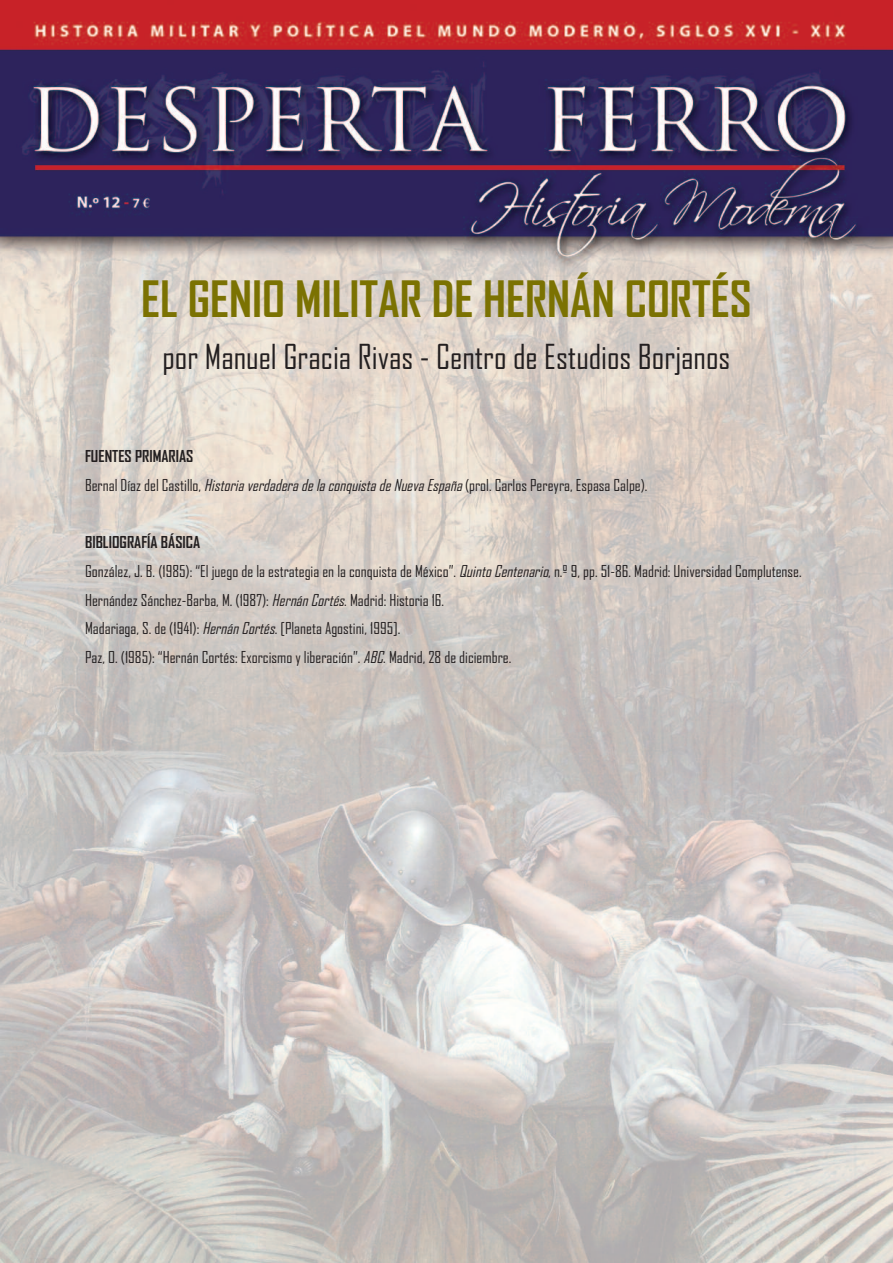
<style>
.page{position:relative;width:893px;height:1263px;background:#fff}
.page>*{position:absolute;margin:0;border:0;box-sizing:border-box;transform-origin:0 0}
.t1{font:700 48px "Agency FB";color:#7b7202}
.t2{font:33px "Agency FB";color:#231f20}
.t3{font:15.75px/28.8px "Agency FB";color:#231f20}
.s1{font-weight:700}
.s2{font-style:italic}
</style>
<div class="page">
<img style="left:0;top:0;width:893px;height:1263px">
<h1 class="t1" style="left:141px;top:273px;width:612px">EL GENIO MILITAR DE HERNÁN CORTÉS</h1>
<h2 class="t2" style="left:163px;top:339px;width:569px">por Manuel Gracia Rivas - Centro de Estudios Borjanos</h2>
<p class="t3" style="left:85px;top:442px;width:564px"><span class="s1">FUENTES PRIMARIAS<br></span>Bernal Díaz del Castillo, <span class="s2">HistoriaverdaderadelaconquistadeNuevaEspaña</span>(prol. Carlos Pereyra, Espasa Calpe).</p>
<p class="t3" style="left:85px;top:528px;width:718px"><span class="s1">BIBLIOGRAFÍA BÁSICA<br></span>González, J. B. (1985): “El juego de la estrategia en la conquista de México”. <span class="s2">QuintoCentenario</span>, n.º 9, pp. 51-86. Madrid: Universidad Complutense.<br>Hernández Sánchez-Barba, M. (1987): <span class="s2">HernánCortés</span>. Madrid: Historia 16.<br>Madariaga, S. de (1941): <span class="s2">HernánCortés</span>. [Planeta Agostini, 1995].<br>Paz, O. (1985): “Hernán Cortés: Exorcismo y liberación”. <span class="s2">ABC</span>. Madrid, 28 de diciembre.</p>
</div>
